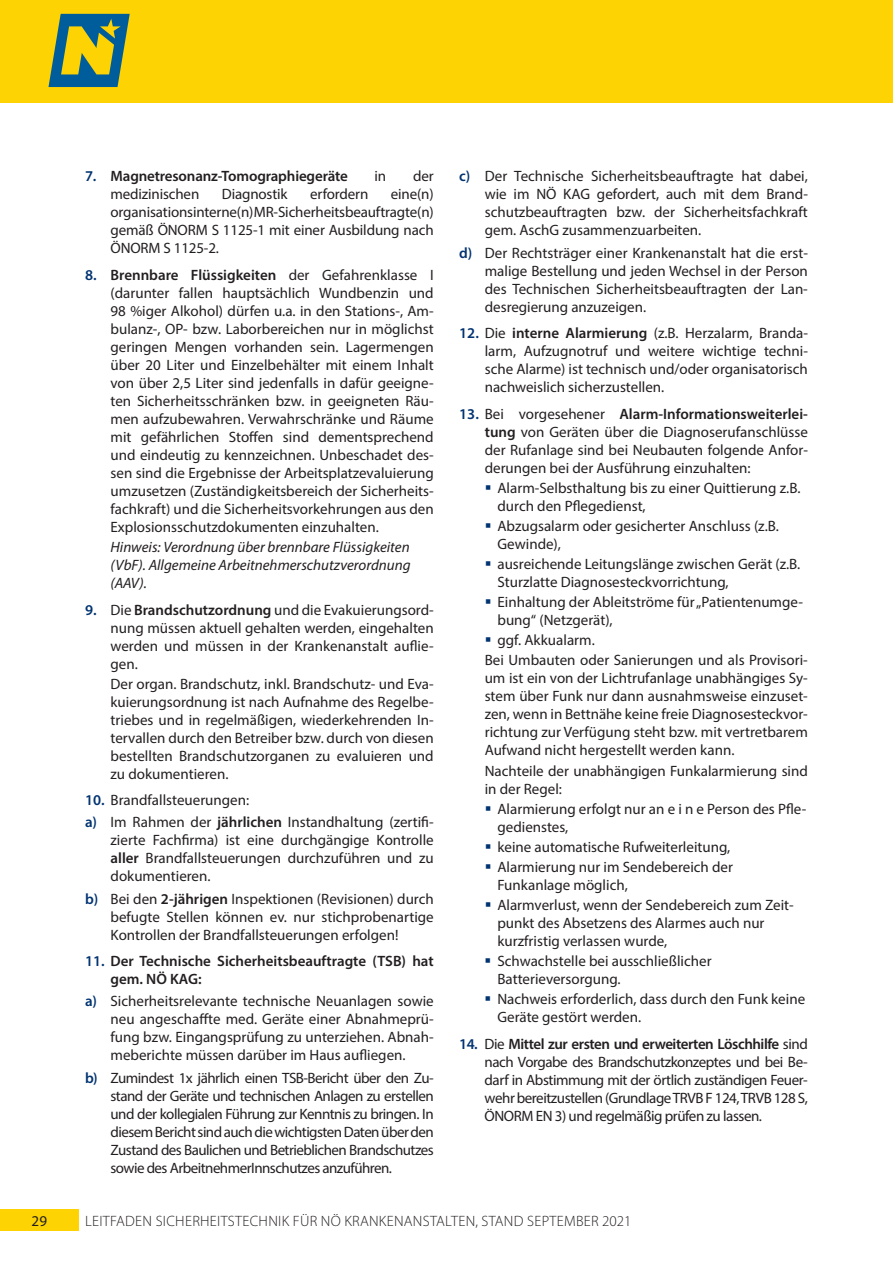
<style>
.page{position:relative;width:893px;height:1263px;background:#fff}
.page>*{position:absolute;margin:0;border:0;box-sizing:border-box;transform-origin:0 0}
.t1{font:15px/18px "Myriad Pro";color:#231f20;text-align:justify}
.t2{font:italic 15px/18px "Myriad Pro";color:#231f20;text-align:justify}
.t3{font:600 15px/18px "Myriad Pro";color:#231f20}
.t4{font:300 15px "Myriad Pro";letter-spacing:.02em;color:#231f20}
.s1{color:#013371}
.s2{font-weight:600;color:#013371}
.s3{font-weight:600}
</style>
<div class="page">
<div style="left:0;top:0;width:893px;height:103px;background:#fed304"></div>
<svg style="left:48px;top:14px;width:82px;height:73px"></svg>
<div style="left:0;top:1210px;width:79px;height:21px;background:#fed304"></div>
<p class="t3" style="left:85px;top:167px;width:264px"><span class="s1">7.</span> Magnetresonanz-Tomographiegeräte</p>
<p class="t1" style="left:374px;top:167px;width:13px">in</p>
<p class="t1" style="left:413px;top:167px;width:22px">der</p>
<p class="t1" style="left:111px;top:185px;width:90px">medizinischen</p>
<p class="t1" style="left:222px;top:185px;width:67px">Diagnostik</p>
<p class="t1" style="left:310px;top:185px;width:60px">erfordern</p>
<p class="t1" style="left:111px;top:185px;width:325px;text-indent:280px">eine(n) organisationsinterne(n) MR-Sicherheitsbeauftragte(n) gemäß ÖNORM S 1125-1 mit einer Ausbildung nach ÖNORM S 1125-2.</p>
<p class="t1" style="left:111px;top:266px;width:325px;text-indent:-26px"><span class="s2">8.</span> <span class="s3">Brennbare Flüssigkeiten</span> der Gefahrenklasse I (darunter fallen hauptsächlich Wundbenzin und 98 %iger Alkohol) dürfen u.a. in den Stations-, Am&shy;bulanz-, OP- bzw. Laborbereichen nur in möglichst geringen Mengen vorhanden sein. Lagermengen über 20 Liter und Einzelbehälter mit einem Inhalt von über 2,5 Liter sind jedenfalls in dafür geeigne&shy;ten Sicherheitsschränken bzw. in geeigneten Räu&shy;men aufzubewahren. Verwahrschränke und Räume mit gefährlichen Stoffen sind dementsprechend und eindeutig zu kennzeichnen. Unbeschadet des&shy;sen sind die Ergebnisse der Arbeitsplatzevaluierung umzusetzen (Zuständigkeitsbereich der Sicherheits&shy;fachkraft) und die Sicherheitsvorkehrungen aus den Explosionsschutzdokumenten einzuhalten.</p>
<p class="t2" style="left:111px;top:538px;width:302px">Hinweis: Verordnung über brennbare Flüssigkeiten (VbF). Allgemeine Arbeitnehmerschutzverordnung (AAV).</p>
<p class="t1" style="left:111px;top:600px;width:325px;text-indent:-26px"><span class="s2">9.</span> Die <span class="s3">Brandschutzordnung</span> und die Evakuierungsord&shy;nung müssen aktuell gehalten werden, eingehalten werden und müssen in der Krankenanstalt auflie&shy;gen.</p>
<p class="t1" style="left:111px;top:674px;width:325px">Der organ. Brandschutz, inkl. Brandschutz- und Eva&shy;kuierungsordnung ist nach Aufnahme des Regelbe&shy;triebes und in regelmäßigen, wiederkehrenden In&shy;tervallen durch den Betreiber bzw. durch von diesen bestellten Brandschutzorganen zu evaluieren und zu dokumentieren.</p>
<p class="t1" style="left:85px;top:789px;width:350px;line-height:22.2px"><span class="s2">10.</span> Brandfallsteuerungen:<br><span class="s2">a)</span> Im Rahmen der <span class="s3">jährlichen</span> Instandhaltung (zertifi-</p>
<p class="t1" style="left:111px;top:831px;width:325px">zierte Fachfirma) ist eine durchgängige Kontrolle <span class="s3">aller</span> Brandfallsteuerungen durchzuführen und zu dokumentieren.</p>
<p class="t1" style="left:111px;top:889px;width:325px;text-indent:-26px"><span class="s2">b)</span> Bei den <span class="s3">2-jährigen</span> Inspektionen (Revisionen) durch befugte Stellen können ev. nur stichprobenartige Kontrollen der Brandfallsteuerungen erfolgen!</p>
<p class="t3" style="left:111px;top:952px;width:325px;text-indent:-26px"><span class="s1">11.</span> Der Technische Sicherheitsbeauftragte (TSB) hat gem. NÖ KAG:</p>
<p class="t1" style="left:111px;top:992px;width:325px;text-indent:-26px"><span class="s2">a)</span> Sicherheitsrelevante technische Neuanlagen sowie neu angeschaffte med. Geräte einer Abnahmeprü&shy;fung bzw. Eingangsprüfung zu unterziehen. Abnah&shy;meberichte müssen darüber im Haus aufliegen.</p>
<p class="t1" style="left:111px;top:1068px;width:325px;text-indent:-26px"><span class="s2">b)</span> Zumindest 1x jährlich einen TSB-Bericht über den Zu&shy;stand der Geräte und technischen Anlagen zu erstellen und der kollegialen Führung zur Kenntnis zu bringen. In diesem Bericht sind auch die wichtigsten Daten über den Zustand des Baulichen und Betrieblichen Brandschutzes sowie des ArbeitnehmerInnschutzes anzuführen.</p>
<p class="t1" style="left:485px;top:167px;width:325px;text-indent:-26px"><span class="s2">c)</span> Der Technische Sicherheitsbeauftragte hat dabei, wie im NÖ KAG gefordert, auch mit dem Brand&shy;schutzbeauftragten bzw. der Sicherheitsfachkraft gem. AschG zusammenzuarbeiten.</p>
<p class="t1" style="left:485px;top:243px;width:325px;text-indent:-26px"><span class="s2">d)</span> Der Rechtsträger einer Krankenanstalt hat die erst&shy;malige Bestellung und jeden Wechsel in der Person des Technischen Sicherheitsbeauftragten der Lan&shy;desregierung anzuzeigen.</p>
<p class="t1" style="left:485px;top:324px;width:325px;text-indent:-26px"><span class="s2">12.</span> Die <span class="s3">interne Alarmierung</span> (z.B. Herzalarm, Branda&shy;larm, Aufzugnotruf und weitere wichtige techni&shy;sche Alarme) ist technisch und/oder organisatorisch nachweislich sicherzustellen.</p>
<p class="t1" style="left:485px;top:404px;width:325px;text-indent:-26px"><span class="s2">13.</span> Bei vorgesehener <span class="s3">Alarm-Informationsweiterlei&shy;tung</span> von Geräten über die Diagnoserufanschlüsse der Rufanlage sind bei Neubauten folgende Anfor&shy;derungen bei der Ausführung einzuhalten:</p>
<p class="t1" style="left:497px;top:478px;width:304px;text-indent:-13px"><span class="s1">▪</span> Alarm-Selbsthaltung bis zu einer Quittierung z.B. durch den Pflegedienst,</p>
<p class="t1" style="left:497px;top:517px;width:283px;text-indent:-13px"><span class="s1">▪</span> Abzugsalarm oder gesicherter Anschluss (z.B.<br>Gewinde),</p>
<p class="t1" style="left:497px;top:555px;width:304px;text-indent:-13px"><span class="s1">▪</span> ausreichende Leitungslänge zwischen Gerät (z.B.<br>Sturzlatte Diagnosesteckvorrichtung,</p>
<p class="t1" style="left:497px;top:593px;width:307px;text-indent:-13px"><span class="s1">▪</span> Einhaltung der Ableitströme für „Patientenumge&shy;bung“ (Netzgerät),</p>
<p class="t1" style="left:485px;top:630px;width:325px;line-height:20.1px"><span class="s1">▪</span> ggf. Akkualarm.<br>Bei Umbauten oder Sanierungen und als Provisori-</p>
<p class="t1" style="left:485px;top:669px;width:325px">um ist ein von der Lichtrufanlage unabhängiges Sy&shy;stem über Funk nur dann ausnahmsweise einzuset&shy;zen, wenn in Bettnähe keine freie Diagnosesteckvor&shy;richtung zur Verfügung steht bzw. mit vertretbarem Aufwand nicht hergestellt werden kann.</p>
<p class="t1" style="left:485px;top:761px;width:325px">Nachteile der unabhängigen Funkalarmierung sind in der Regel:</p>
<p class="t1" style="left:497px;top:799px;width:310px;text-indent:-13px"><span class="s1">▪</span> Alarmierung erfolgt nur an e i n e Person des Pfle&shy;gedienstes,</p>
<p class="t1" style="left:485px;top:837px;width:247px"><span class="s1">▪</span> keine automatische Rufweiterleitung,</p>
<p class="t1" style="left:497px;top:858px;width:237px;text-indent:-13px"><span class="s1">▪</span> Alarmierung nur im Sendebereich der<br>Funkanlage möglich,</p>
<p class="t1" style="left:497px;top:896px;width:298px;text-align:left;text-indent:-13px"><span class="s1">▪</span> Alarmverlust, wenn der Sendebereich zum Zeit&shy;punkt des Absetzens des Alarmes auch nur kurzfristig verlassen wurde,</p>
<p class="t1" style="left:497px;top:952px;width:216px;text-indent:-13px"><span class="s1">▪</span> Schwachstelle bei ausschließlicher<br>Batterieversorgung.</p>
<p class="t1" style="left:497px;top:990px;width:309px;text-indent:-13px"><span class="s1">▪</span> Nachweis erforderlich, dass durch den Funk keine<br>Geräte gestört werden.</p>
<p class="t1" style="left:485px;top:1034px;width:325px;text-indent:-26px"><span class="s2">14.</span> Die <span class="s3">Mittel zur ersten und erweiterten Löschhilfe</span> sind nach Vorgabe des Brandschutzkonzeptes und bei Be&shy;darf in Abstimmung mit der örtlich zuständigen Feuer&shy;wehr bereitzustellen (Grundlage TRVB F 124, TRVB 128 S, ÖNORM EN 3) und regelmäßig prüfen zu lassen.</p>
<p class="t1" style="left:32px;top:1212px;width:17px">29</p>
<p class="t4" style="left:85px;top:1212px;width:548px">LEITFADEN SICHERHEITSTECHNIK FÜR NÖ KRANKENANSTALTEN, STAND SEPTEMBER 2021</p>
</div>
